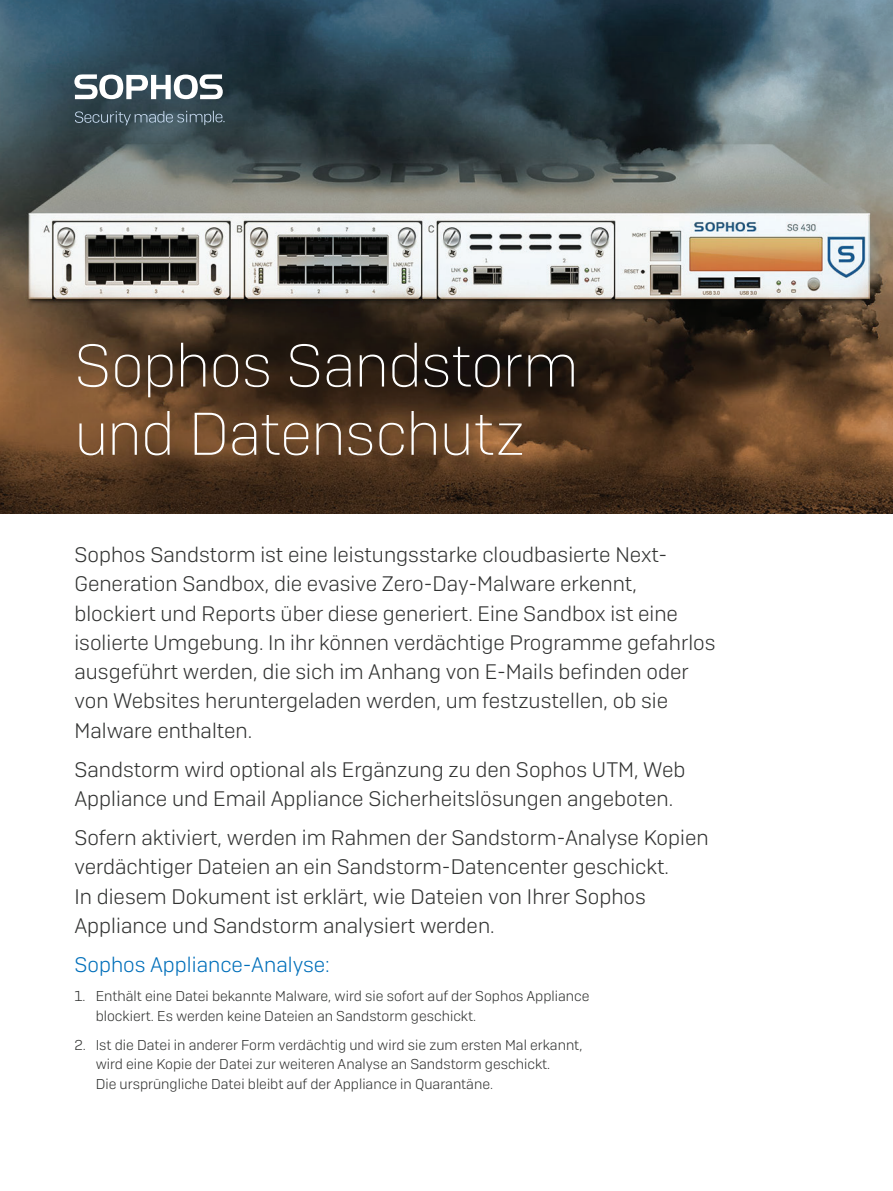
<style>
.page{position:relative;width:893px;height:1191px;background:#fff}
.page>*{position:absolute;margin:0;border:0;box-sizing:border-box;transform-origin:0 0}
.t1{font:60px/68.2px "Camber Ul";letter-spacing:-.015em;color:#fff}
.t2{font:21px/29.2px "Camber Lg";color:#323332}
.t3{font:21px "Camber Lg";color:#006fba}
.t4{font:14.25px/19.5px "Camber Lg";color:#323332}
</style>
<div class="page">
<img style="left:0;top:0;width:893px;height:513px">
<svg style="left:74px;top:74px;width:149px;height:25px"></svg>
<svg style="left:75px;top:111px;width:150px;height:14px;background:#4f626c"></svg>
<h1 class="t1" style="left:74px;top:330px;width:506px">Sophos Sandstorm und Datenschutz</h1>
<p class="t2" style="left:74px;top:540px;width:643px">Sophos Sandstorm ist eine leistungsstarke cloudbasierte Next-Generation Sandbox, die evasive Zero-Day-Malware erkennt, blockiert und Reports über diese generiert. Eine Sandbox ist eine isolierte Umgebung. In ihr können verdächtige Programme gefahrlos ausgeführt werden, die sich im Anhang von E-Mails befinden oder von Websites heruntergeladen werden, um festzustellen, ob sie Malware enthalten.</p>
<p class="t2" style="left:74px;top:754px;width:612px">Sandstorm wird optional als Ergänzung zu den Sophos UTM, Web<br>Appliance und Email Appliance Sicherheitslösungen angeboten.</p>
<p class="t2" style="left:74px;top:822px;width:636px">Sofern aktiviert, werden im Rahmen der Sandstorm-Analyse Kopien verdächtiger Dateien an ein Sandstorm-Datencenter geschickt.<br>In diesem Dokument ist erklärt, wie Dateien von Ihrer Sophos Appliance und Sandstorm analysiert werden.</p>
<p class="t3" style="left:74px;top:952px;width:257px">Sophos Appliance-Analyse:</p>
<p class="t4" style="left:96px;top:986px;width:495px;text-indent:-21px">1. Enthält eine Datei bekannte Malware, wird sie sofort auf der Sophos Appliance blockiert. Es werden keine Dateien an Sandstorm geschickt.</p>
<p class="t4" style="left:96px;top:1034px;width:488px;text-indent:-21px">2. Ist die Datei in anderer Form verdächtig und wird sie zum ersten Mal erkannt, wird eine Kopie der Datei zur weiteren Analyse an Sandstorm geschickt.<br>Die ursprüngliche Datei bleibt auf der Appliance in Quarantäne.</p>
</div>
